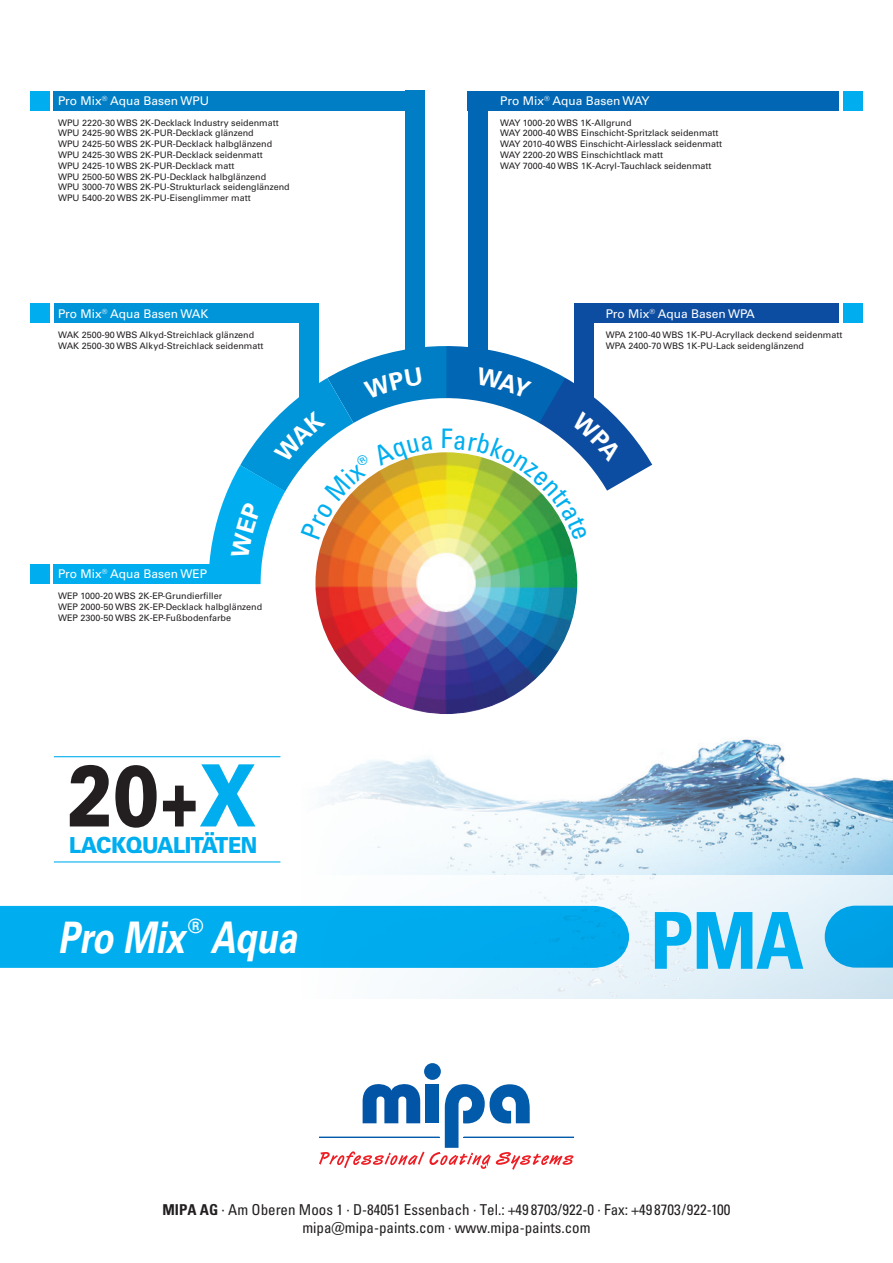
<style>
.page{position:relative;width:893px;height:1263px;background:#fff}
.page>*{position:absolute;margin:0;border:0;box-sizing:border-box;transform-origin:0 0}
.t1{font:900 86.1px "Univers LT Pro 75";color:#231f20;scale:.8 1}
.t2{font:78.6px "Univers LTCYR 67 Bold Cond";color:#00aeef}
.t3{font:900 75.9px "Univers LT Pro 75";color:#231f20;scale:.8 1}
.t4{font:italic 700 43.5px "Univers LT Pro 65";color:#fff;scale:.8 1}
.t5{font:900 22.2px "Univers LT Pro 75";letter-spacing:-.025em;color:#00aeef;scale:.9 1}
.t6{font:700 19.8px "Univers LT Pro 65";color:#fff}
.t7{font:condensed 15px/18px "Univers LTCYR 57";color:#231f20;text-align:center}
.t8{font:12px "Univers LT Pro 55 Roman";color:#fff}
.t9{font:9px/10.8px "Univers LT Pro 55 Roman";color:#231f20}
.s1{font-size:86.1px;color:#00aeef}
.s2{font-family:"Univers LTCYR 67 Bold Cond";font-stretch:normal}
</style>
<div class="page">
<svg style="left:238px;top:423px;width:415px;height:335px"></svg>
<img style="left:302px;top:716px;width:591px;height:159px">
<svg style="left:1px;top:875px;width:892px;height:123px"></svg>
<div style="left:0;top:906px;width:629px;height:62px;background:#00adee"></div>
<svg style="left:825px;top:906px;width:68px;height:61px;background:#13a6e6"></svg>
<div style="left:468px;top:91px;width:20px;height:268px;background:#0166b3"></div>
<div style="left:54px;top:303px;width:263px;height:20px;background:#0095d9"></div>
<div style="left:468px;top:91px;width:371px;height:20px;background:#0166b3"></div>
<div style="left:576px;top:303px;width:263px;height:20px;background:#0d4da1"></div>
<div style="left:405px;top:91px;width:20px;height:263px;background:#007ec5"></div>
<div style="left:54px;top:91px;width:357px;height:20px;background:#007ec5"></div>
<div style="left:54px;top:564px;width:158px;height:20px;background:#00aeef"></div>
<div style="left:30px;top:91px;width:20px;height:20px;background:#00aeef"></div>
<div style="left:30px;top:303px;width:20px;height:20px;background:#00aeef"></div>
<div style="left:843px;top:91px;width:20px;height:20px;background:#00aeef"></div>
<div style="left:843px;top:303px;width:20px;height:20px;background:#00aeef"></div>
<div style="left:30px;top:564px;width:20px;height:20px;background:#00aeef"></div>
<img style="left:312px;top:448px;width:269px;height:270px;border-radius:135px">
<hr style="left:464px;top:1137px;width:110px;height:1px;background:#015aaa">
<div style="left:424px;top:1063px;width:17px;height:17px;background:#015aaa;border-radius:50%"></div>
<svg style="left:319px;top:1078px;width:254px;height:92px"></svg>
<hr style="left:54px;top:756px;width:226px;height:1px;background:#00aeef">
<hr style="left:54px;top:861px;width:226px;height:1px;background:#00aeef">
<svg style="left:209px;top:303px;width:413px;height:281px"></svg>
<h3 class="t8" style="left:58px;top:93px;width:152px">Pro Mix<sup>®</sup> Aqua Basen WPU</h3>
<p class="t9" style="left:58px;top:117px;width:233px">WPU 2220-30 WBS 2K-Decklack Industry seidenmatt WPU 2425-90 WBS 2K-PUR-Decklack glänzend<br>WPU 2425-50 WBS 2K-PUR-Decklack halbglänzend WPU 2425-30 WBS 2K-PUR-Decklack seidenmatt<br>WPU 2425-10 WBS 2K-PUR-Decklack matt<br>WPU 2500-50 WBS 2K-PU-Decklack halbglänzend WPU 3000-70 WBS 2K-PU-Strukturlack seidenglänzend WPU 5400-20 WBS 2K-PU-Eisenglimmer matt</p>
<h3 class="t8" style="left:58px;top:306px;width:152px">Pro Mix<sup>®</sup> Aqua Basen WAK</h3>
<h3 class="t8" style="left:500px;top:93px;width:151px">Pro Mix<sup>®</sup> Aqua Basen WAY</h3>
<p class="t9" style="left:500px;top:117px;width:223px">WAY 1000-20 WBS 1K-Allgrund<br>WAY 2000-40 WBS Einschicht-Spritzlack seidenmatt WAY 2010-40 WBS Einschicht-Airlesslack seidenmatt WAY 2200-20 WBS Einschichtlack matt<br>WAY 7000-40 WBS 1K-Acryl-Tauchlack seidenmatt</p>
<h3 class="t8" style="left:606px;top:306px;width:151px">Pro Mix<sup>®</sup> Aqua Basen WPA</h3>
<p class="t9" style="left:58px;top:330px;width:207px">WAK 2500-90 WBS Alkyd-Streichlack glänzend<br>WAK 2500-30 WBS Alkyd-Streichlack seidenmatt</p>
<p class="t9" style="left:606px;top:330px;width:238px">WPA 2100-40 WBS 1K-PU-Acryllack deckend seidenmatt<br>WPA 2400-70 WBS 1K-PU-Lack seidenglänzend</p>
<h3 class="t8" style="left:58px;top:567px;width:150px">Pro Mix<sup>®</sup> Aqua Basen WEP</h3>
<p class="t9" style="left:58px;top:591px;width:206px">WEP 1000-20 WBS 2K-EP-Grundierfiller<br>WEP 2000-50 WBS 2K-EP-Decklack halbglänzend<br>WEP 2300-50 WBS 2K-EP-Fußbodenfarbe</p>
<h3 class="t3" style="left:159px;top:752px;width:123px">+<span class="s1">X</span></h3>
<h1 class="t1" style="left:67px;top:741px;width:116px">20</h1>
<h3 class="t5" style="left:69px;top:831px;width:211px">LACKQUALITÄTEN</h3>
<h3 class="t4" style="left:58px;top:911px;width:160px">Pro Mix</h3>
<h3 class="t6" style="left:188px;top:914px;width:17px">®</h3>
<h3 class="t4" style="left:210px;top:911px;width:109px">Aqua</h3>
<h2 class="t2" style="left:650px;top:893px;width:156px">PMA</h2>
<h3 class="t7" style="left:162px;top:1200px;width:570px"><span class="s2">MIPA AG</span> · Am Oberen Moos 1 · D-84051 Essenbach · Tel.: +49 8703/922-0 · Fax: +49 8703/922-100 mipa@mipa-paints.com · www.mipa-paints.com</h3>
</div>
